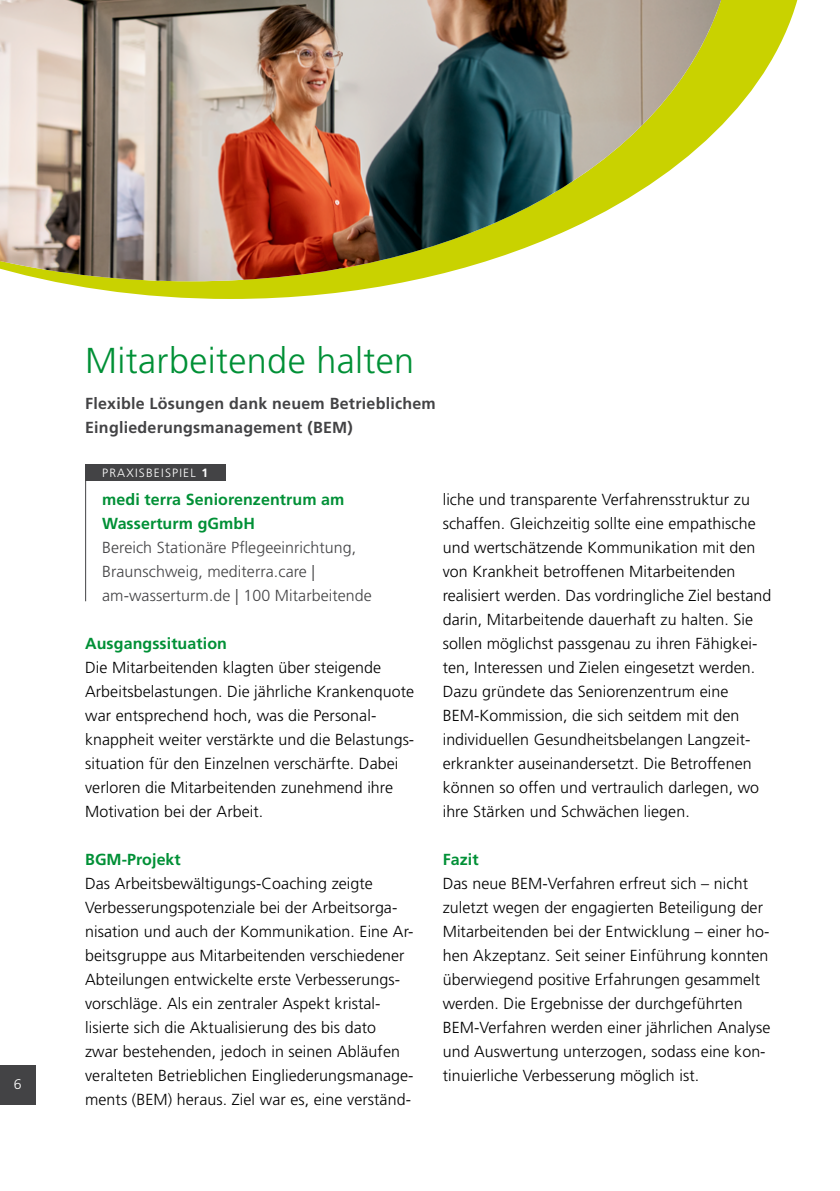
<style>
.page{position:relative;width:840px;height:1191px;background:#fff}
.page>*{position:absolute;margin:0;border:0;box-sizing:border-box;transform-origin:0 0}
.t1{font:300 36px "Frutiger LT Pro";letter-spacing:.01em;color:#009036}
.t2{font:300 16px/24px "Frutiger LT Pro";letter-spacing:.005em;color:#000}
.t3{font:300 16px/24px "Frutiger LT Pro";letter-spacing:.005em;color:#434345}
.t4{font:700 16px/24px "Frutiger LT Pro";letter-spacing:.005em;color:#009036}
.t5{font:700 16px/24px "Frutiger LT Pro";letter-spacing:.015em;color:#434345}
.t6{font:300 14px "Frutiger LT Pro";color:#fff}
.t7{font:300 12px "Frutiger LT Pro";letter-spacing:.1em;color:#fff}
.s1{font-weight:700}
</style>
<div class="page">
<div style="left:0;top:1065px;width:35px;height:39px;background:#434345"></div>
<div style="left:85px;top:464px;width:140px;height:17px;background:#434345"></div>
<hr style="left:85px;top:477px;width:1px;height:124px;background:#434345">
<svg style="left:51px;top:0;width:747px;height:299px"></svg>
<img style="left:0;top:0;width:720px;height:281px">
<p class="t6" style="left:14px;top:1075px;width:9px">6</p>
<h1 class="t1" style="left:85px;top:340px;width:330px">Mitarbeitende halten</h1>
<p class="t5" style="left:85px;top:392px;width:352px">Flexible Lösungen dank neuem Betrieblichem<br>Eingliederungsmanagement (BEM)</p>
<p class="t7" style="left:102px;top:466px;width:108px">PRAXISBEISPIEL <span class="s1">1</span></p>
<p class="t4" style="left:102px;top:488px;width:244px">medi terra Seniorenzentrum am<br>Wasserturm gGmbH</p>
<p class="t3" style="left:102px;top:536px;width:271px">Bereich Stationäre Pflegeeinrichtung,<br>Braunschweig, mediterra.care | am-wasserturm.de | 100 Mitarbeitende</p>
<p class="t4" style="left:85px;top:632px;width:143px">Ausgangssituation</p>
<p class="t2" style="left:85px;top:656px;width:330px">Die Mitarbeitenden klagten über steigende Arbeitsbelastungen. Die jährliche Krankenquote war entsprechend hoch, was die Personal&shy;knappheit weiter verstärkte und die Belastungs&shy;situation für den Einzelnen verschärfte. Dabei verloren die Mitarbeitenden zunehmend ihre Motivation bei der Arbeit.</p>
<p class="t4" style="left:85px;top:848px;width:97px">BGM-Projekt</p>
<p class="t2" style="left:85px;top:872px;width:330px">Das Arbeitsbewältigungs-Coaching zeigte Verbesserungspotenziale bei der Arbeitsorga&shy;nisation und auch der Kommunikation. Eine Ar&shy;beitsgruppe aus Mitarbeitenden verschiedener Abteilungen entwickelte erste Verbesserungs&shy;vorschläge. Als ein zentraler Aspekt kristal&shy;lisierte sich die Aktualisierung des bis dato<br>zwar bestehenden, jedoch in seinen Abläufen veralteten Betrieblichen Eingliederungsmanage&shy;ments (BEM) heraus. Ziel war es, eine verständ-</p>
<p class="t2" style="left:442px;top:488px;width:330px">liche und transparente Verfahrensstruktur zu schaffen. Gleichzeitig sollte eine empathische und wertschätzende Kommunikation mit den von Krankheit betroffenen Mitarbeitenden realisiert werden. Das vordringliche Ziel bestand darin, Mitarbeitende dauerhaft zu halten. Sie sollen möglichst passgenau zu ihren Fähigkei&shy;ten, Interessen und Zielen eingesetzt werden.<br>Dazu gründete das Seniorenzentrum eine BEM-Kommission, die sich seitdem mit den individuellen Gesundheitsbelangen Langzeit&shy;erkrankter auseinandersetzt. Die Betroffenen können so offen und vertraulich darlegen, wo ihre Stärken und Schwächen liegen.</p>
<p class="t4" style="left:442px;top:848px;width:37px">Fazit</p>
<p class="t2" style="left:442px;top:872px;width:329px">Das neue BEM-Verfahren erfreut sich – nicht zuletzt wegen der engagierten Beteiligung der Mitarbeitenden bei der Entwicklung – einer ho&shy;hen Akzeptanz. Seit seiner Einführung konnten überwiegend positive Erfahrungen gesammelt werden. Die Ergebnisse der durchgeführten BEM-Verfahren werden einer jährlichen Analyse und Auswertung unterzogen, sodass eine kon&shy;tinuierliche Verbesserung möglich ist.</p>
</div>
